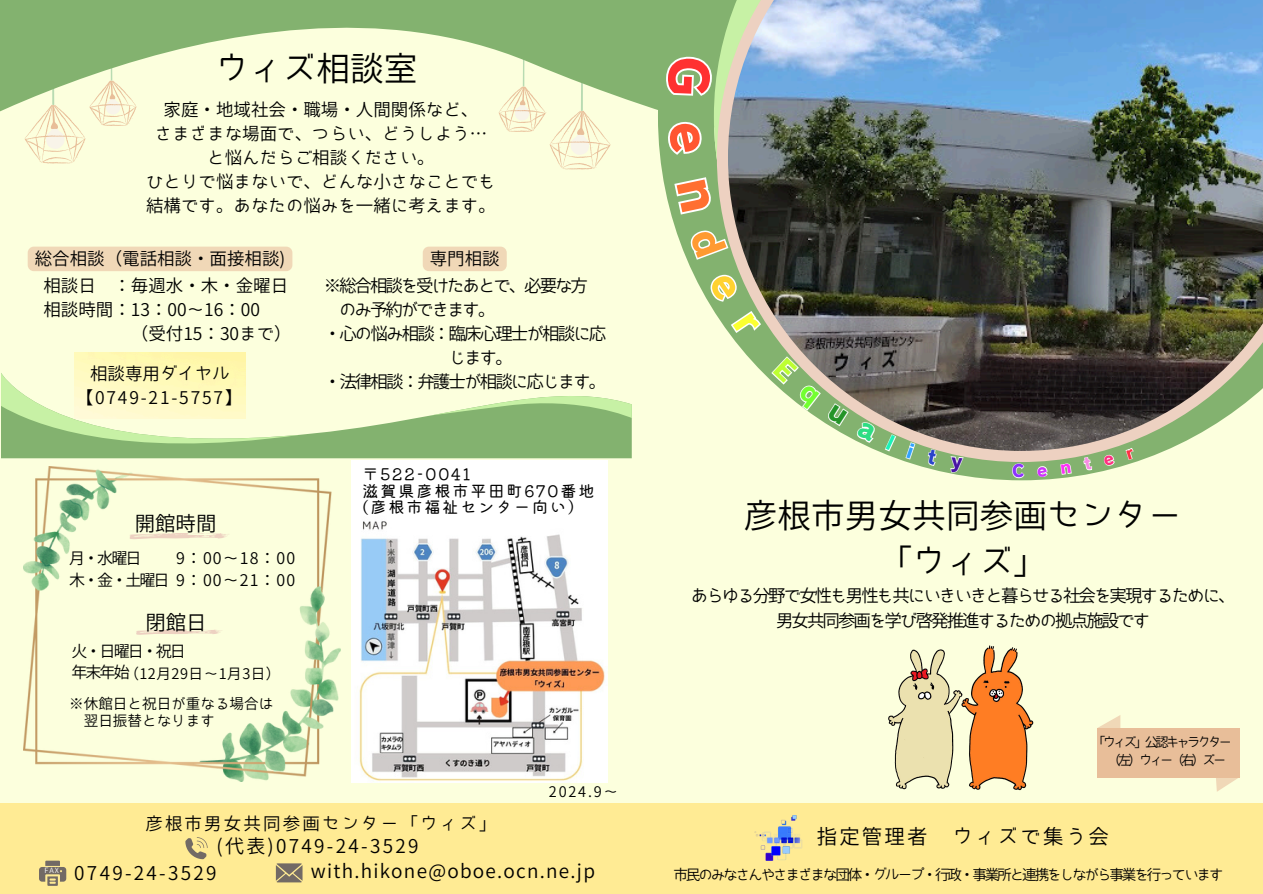
<style>
.page{position:relative;width:1263px;height:894px;background:#fff}
.page>*{position:absolute;margin:0;border:0;box-sizing:border-box;transform-origin:0 0}
.t1{font:33.75px/46.3px "Bokutachino Gothic 2";color:#000;text-align:center}
.t2{font:20.4px "Bokutachino Gothic 2";letter-spacing:.11em;color:#000}
.t3{font:18.9px "Bokutachino Gothic 2";letter-spacing:.12em;color:#000}
.t4{font:18.9px "Bokutachino Gothic 2";letter-spacing:.065em;color:#000}
.t5{font:17.55px/24px "Bokutachino Gothic 2";color:#000}
.t6{font:17.55px "Bokutachino Gothic 2";letter-spacing:-.115em;color:#000}
.t7{font:17.55px "Bokutachino Gothic 2";letter-spacing:-.11em;color:#000}
.t8{font:17.55px "Bokutachino Gothic 2";letter-spacing:-.12em;color:#000}
.t9{font:17.55px "Bokutachino Gothic 2";letter-spacing:.12em;color:#000}
.t10{font:17.55px "Bokutachino Gothic 2";letter-spacing:.105em;color:#000}
.t11{font:16.05px "Bokutachino Gothic 2";letter-spacing:-.125em;color:#000}
.t12{font:16.05px "Kiwi Maru";letter-spacing:.12em;color:#000}
.t13{font:14.55px "Bokutachino Gothic 2";letter-spacing:-.145em;color:#000}
.t14{font:14.55px "Bokutachino Gothic 2";color:#000}
.t15{font:14.55px "Bokutachino Gothic 2";letter-spacing:.035em;color:#000}
.t16{font:13.2px "Bokutachino Gothic 2";letter-spacing:-.2em;color:#000}
.t17{font:7.35px "Bokutachino Gothic 2";color:#fff}
</style>
<div class="page">
<img style="left:0;top:0;width:1263px;height:893px">
<svg style="left:1011px;top:462px;width:14px;height:17px"></svg>
<svg style="left:1036px;top:464px;width:13px;height:14px"></svg>
<svg style="left:1059px;top:462px;width:14px;height:13px"></svg>
<svg style="left:1082px;top:455px;width:12px;height:17px"></svg>
<svg style="left:1102px;top:452px;width:14px;height:16px"></svg>
<svg style="left:1125px;top:446px;width:12px;height:14px"></svg>
<svg style="left:704px;top:268px;width:61px;height:74px"></svg>
<svg style="left:904px;top:441px;width:12px;height:19px"></svg>
<svg style="left:925px;top:448px;width:14px;height:19px"></svg>
<svg style="left:947px;top:455px;width:18px;height:30px"></svg>
<svg style="left:663px;top:53px;width:52px;height:46px"></svg>
<svg style="left:664px;top:118px;width:42px;height:40px"></svg>
<svg style="left:672px;top:174px;width:58px;height:88px"></svg>
<svg style="left:770px;top:355px;width:127px;height:97px"></svg>
<p class="t1" style="left:215px;top:45px;width:204px">ウィズ相談室</p>
<h5 class="t5" style="left:164px;top:97px;width:316px">家庭・地域社会・職場・人間関係など、</h5>
<p class="t5" style="left:155px;top:121px;width:334px">さまざまな場面で、つらい、どうしよう…</p>
<p class="t5" style="left:207px;top:145px;width:229px">と悩んだらご相談ください。</p>
<p class="t5" style="left:146px;top:169px;width:351px">ひとりで悩まないで、どんな小さなことでも結構です。あなたの悩みを一緒に考えます。</p>
<p class="t5" style="left:35px;top:247px;width:252px">総合相談（電話相談・面接相談)</p>
<p class="t5" style="left:430px;top:247px;width:71px">専門相談</p>
<h2 class="t5" style="left:43px;top:273px;width:48px">相談日</h2>
<h2 class="t5" style="left:113px;top:273px;width:170px">：毎週水・木・金曜日</h2>
<p class="t5" style="left:43px;top:297px;width:218px">相談時間：13：00～ 16：00</p>
<p class="t5" style="left:131px;top:321px;width:162px">（受付15：30まで）</p>
<p class="t5" style="left:90px;top:361px;width:141px">相談専用ダイヤル</p>
<p class="t10" style="left:76px;top:388px;width:168px">【0749-21-5757】</p>
<p class="t2" style="left:135px;top:513px;width:83px">開館時間</p>
<p class="t11" style="left:69px;top:550px;width:68px">月・水曜日</p>
<p class="t11" style="left:69px;top:571px;width:96px">木・金・土曜日</p>
<p class="t11" style="left:176px;top:550px;width:121px">9：00～18：00</p>
<p class="t11" style="left:176px;top:571px;width:121px">9：00～21：00</p>
<p class="t2" style="left:145px;top:612px;width:55px">閉館日</p>
<h6 class="t11" style="left:72px;top:642px;width:110px">火・日曜日・祝日</h6>
<p class="t11" style="left:72px;top:664px;width:60px">年末年始</p>
<h6 class="t14" style="left:69px;top:696px;width:206px">※休館日と祝日が重なる場合は</h6>
<p class="t14" style="left:84px;top:712px;width:133px">翌日振替となります</p>
<p class="t15" style="left:124px;top:666px;width:158px">（12月29日～1月3日）</p>
<h1 class="t8" style="left:324px;top:276px;width:264px">※総合相談を受けたあとで、必要な方</h1>
<p class="t8" style="left:339px;top:300px;width:158px">のみ予約ができます。</p>
<p class="t7" style="left:324px;top:324px;width:284px">・心の悩み相談：臨床心理士が相談に応</p>
<p class="t5" style="left:449px;top:345px;width:66px">じます。</p>
<p class="t7" style="left:324px;top:372px;width:284px">・法律相談：弁護士が相談に応じます。</p>
<p class="t12" style="left:362px;top:461px;width:109px">〒522-0041</p>
<p class="t12" style="left:362px;top:478px;width:233px">滋賀県彦根市平田町670番地</p>
<p class="t12" style="left:362px;top:494px;width:223px">(彦根市福祉センター向い）</p>
<p class="t13" style="left:549px;top:784px;width:67px">2024.9～</p>
<p class="t17" style="left:45px;top:866px;width:16px">FAX</p>
<p class="t9" style="left:145px;top:814px;width:353px">彦根市男女共同参画センター「ウィズ」</p>
<p class="t3" style="left:216px;top:836px;width:204px">(代表)0749-24-3529</p>
<h3 class="t4" style="left:311px;top:861px;width:286px">with.hikone@oboe.ocn.ne.jp</h3>
<p class="t3" style="left:74px;top:863px;width:144px">0749-24-3529</p>
<p class="t1" style="left:744px;top:492px;width:439px">彦根市男女共同参画センター「ウィズ」</p>
<p class="t6" style="left:691px;top:586px;width:546px">あらゆる分野で女性も男性も共にいきいきと暮らせる社会を実現するために、</p>
<p class="t6" style="left:776px;top:611px;width:376px">男女共同参画を学び啓発推進するための拠点施設です</p>
<p class="t16" style="left:1092px;top:735px;width:142px">「ウィズ」公認キャラクター</p>
<p class="t16" style="left:1107px;top:753px;width:120px">（左）ウィー（右）ズー</p>
<p class="t2" style="left:817px;top:826px;width:294px">指定管理者 ウィズで集う会</p>
<p class="t13" style="left:673px;top:866px;width:552px">市民のみなさんやさまざまな団体・グループ・行政・事業所と連携をしながら事業を行っています</p>
</div>
